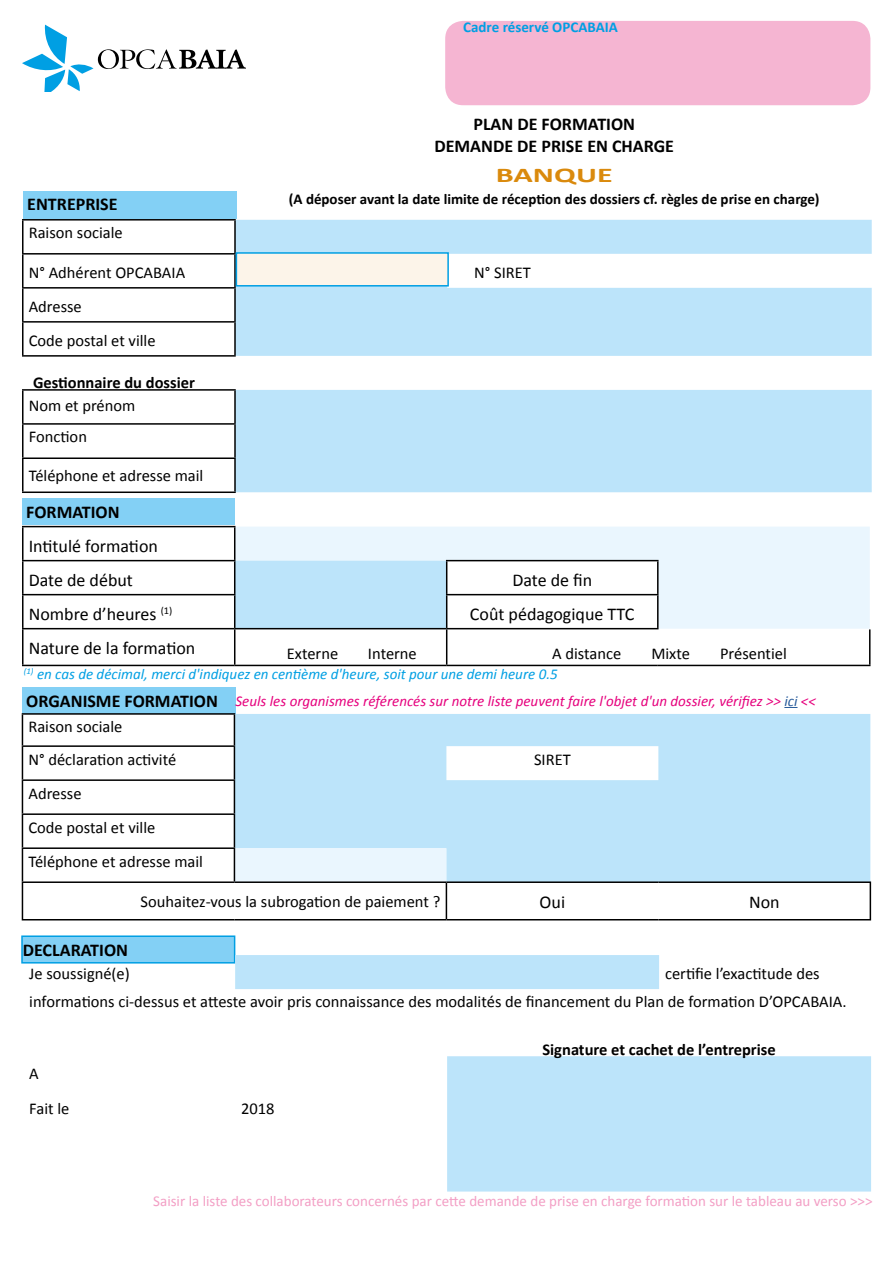
<style>
.page{position:relative;width:893px;height:1263px;background:#fff}
.page>*{position:absolute;margin:0;border:0;box-sizing:border-box;transform-origin:0 0}
.t1{font:700 21px "Calibri";color:#da8a0d;scale:1.53 1}
.t2{font:18px/34px "Calibri";color:#000}
.t3{font:700 18px/21.6px "Calibri";color:#000;text-align:center}
.t4{font:16.5px/34px "Calibri";color:#000}
.t5{font:700 16.5px "Calibri";color:#000}
.t6{font:italic 15px "Calibri";color:#e6007d}
.t7{font:15px "Calibri";color:#f39fc5}
.t8{font:italic 15px "Calibri";color:#009fe3}
.t9{font:700 15px "Calibri";color:#000}
.t10{font:700 15px "Calibri";color:#009fe3}
.s1{font-weight:700;font-style:normal;font-size:18px;color:#000}
.s2{color:#275b9b}
</style>
<div class="page">
<svg style="left:236px;top:220px;width:636px;height:272px;fill:#bce4fa"></svg>
<hr style="left:22px;top:219px;width:214px;height:2px;background:#000">
<hr style="left:22px;top:221px;width:2px;height:32px;background:#000">
<hr style="left:234px;top:221px;width:2px;height:32px;background:#000">
<hr style="left:22px;top:289px;width:2px;height:32px;background:#000">
<hr style="left:234px;top:289px;width:2px;height:32px;background:#000">
<hr style="left:22px;top:321px;width:214px;height:2px;background:#000">
<hr style="left:22px;top:323px;width:2px;height:32px;background:#000">
<hr style="left:234px;top:323px;width:2px;height:32px;background:#000">
<hr style="left:22px;top:355px;width:214px;height:2px;background:#000">
<hr style="left:22px;top:389px;width:214px;height:2px;background:#000">
<hr style="left:22px;top:391px;width:2px;height:32px;background:#000">
<hr style="left:234px;top:391px;width:2px;height:32px;background:#000">
<hr style="left:22px;top:423px;width:214px;height:2px;background:#000">
<hr style="left:22px;top:425px;width:2px;height:32px;background:#000">
<hr style="left:234px;top:425px;width:2px;height:32px;background:#000">
<hr style="left:22px;top:457px;width:214px;height:2px;background:#000">
<hr style="left:22px;top:459px;width:2px;height:32px;background:#000">
<hr style="left:234px;top:459px;width:2px;height:32px;background:#000">
<hr style="left:22px;top:491px;width:214px;height:2px;background:#000">
<hr style="left:22px;top:253px;width:214px;height:2px;background:#000">
<hr style="left:22px;top:255px;width:2px;height:32px;background:#000">
<hr style="left:234px;top:255px;width:2px;height:32px;background:#000">
<hr style="left:22px;top:287px;width:214px;height:2px;background:#000">
<div style="left:23px;top:191px;width:213px;height:27px;background:#83d0f5"></div>
<div style="left:22px;top:687px;width:213px;height:27px;background:#83d0f5"></div>
<svg style="left:784px;top:707px;width:13px;height:1px"></svg>
<div style="left:22px;top:936px;width:213px;height:27px;background:#83d0f5"></div>
<div style="left:21px;top:935px;width:214px;height:28px;border:2px solid #009fe3"></div>
<svg style="left:235px;top:955px;width:636px;height:236px"></svg>
<div style="left:22px;top:498px;width:213px;height:27px;background:#83d0f5"></div>
<svg style="left:235px;top:527px;width:635px;height:102px;fill:#eaf6fe"></svg>
<div style="left:235px;top:561px;width:211px;height:67px;background:#bce4fa"></div>
<hr style="left:22px;top:526px;width:213px;height:1px;background:#000">
<hr style="left:22px;top:527px;width:2px;height:33px;background:#000">
<hr style="left:234px;top:527px;width:1px;height:33px;background:#000">
<hr style="left:22px;top:560px;width:213px;height:1px;background:#000">
<hr style="left:22px;top:561px;width:2px;height:33px;background:#000">
<hr style="left:234px;top:561px;width:1px;height:33px;background:#000">
<hr style="left:22px;top:594px;width:213px;height:1px;background:#000">
<hr style="left:22px;top:595px;width:2px;height:33px;background:#000">
<hr style="left:234px;top:595px;width:1px;height:33px;background:#000">
<hr style="left:22px;top:628px;width:213px;height:1px;background:#000">
<hr style="left:22px;top:629px;width:2px;height:36px;background:#000">
<hr style="left:22px;top:665px;width:213px;height:1px;background:#000">
<hr style="left:235px;top:628px;width:212px;height:1px;background:#000">
<hr style="left:234px;top:629px;width:1px;height:36px;background:#000">
<hr style="left:235px;top:665px;width:212px;height:1px;background:#000">
<hr style="left:446px;top:560px;width:213px;height:1px;background:#000">
<hr style="left:446px;top:561px;width:1px;height:33px;background:#000">
<hr style="left:657px;top:561px;width:2px;height:33px;background:#000">
<hr style="left:446px;top:594px;width:213px;height:1px;background:#000">
<hr style="left:446px;top:595px;width:1px;height:33px;background:#000">
<hr style="left:657px;top:595px;width:2px;height:33px;background:#000">
<hr style="left:447px;top:628px;width:212px;height:1px;background:#000">
<hr style="left:446px;top:629px;width:1px;height:36px;background:#000">
<hr style="left:869px;top:629px;width:1px;height:36px;background:#000">
<hr style="left:447px;top:665px;width:211px;height:1px;background:#000">
<hr style="left:658px;top:665px;width:212px;height:1px;background:#000">
<svg style="left:235px;top:714px;width:635px;height:167px;background:#c0e5fa"></svg>
<div style="left:234px;top:848px;width:212px;height:34px;background:#eaf6fe"></div>
<hr style="left:22px;top:713px;width:213px;height:2px;background:#000">
<hr style="left:22px;top:715px;width:1px;height:30px;background:#000">
<hr style="left:234px;top:715px;width:1px;height:30px;background:#000">
<hr style="left:22px;top:745px;width:213px;height:2px;background:#000">
<hr style="left:22px;top:747px;width:1px;height:32px;background:#000">
<hr style="left:234px;top:747px;width:1px;height:32px;background:#000">
<hr style="left:22px;top:779px;width:213px;height:2px;background:#000">
<hr style="left:22px;top:781px;width:1px;height:32px;background:#000">
<hr style="left:234px;top:781px;width:1px;height:32px;background:#000">
<hr style="left:22px;top:813px;width:213px;height:2px;background:#000">
<hr style="left:22px;top:815px;width:1px;height:32px;background:#000">
<hr style="left:234px;top:815px;width:1px;height:32px;background:#000">
<hr style="left:22px;top:847px;width:213px;height:2px;background:#000">
<hr style="left:22px;top:849px;width:1px;height:32px;background:#000">
<hr style="left:234px;top:849px;width:1px;height:32px;background:#000">
<hr style="left:22px;top:881px;width:212px;height:2px;background:#000">
<hr style="left:22px;top:883px;width:1px;height:36px;background:#000">
<hr style="left:234px;top:881px;width:212px;height:2px;background:#000">
<hr style="left:22px;top:919px;width:212px;height:1px;background:#000">
<hr style="left:234px;top:919px;width:212px;height:1px;background:#000">
<hr style="left:446px;top:881px;width:212px;height:2px;background:#000">
<hr style="left:446px;top:883px;width:1px;height:36px;background:#000">
<hr style="left:658px;top:881px;width:213px;height:2px;background:#000">
<hr style="left:870px;top:883px;width:1px;height:36px;background:#000">
<hr style="left:446px;top:919px;width:212px;height:1px;background:#000">
<hr style="left:658px;top:919px;width:213px;height:1px;background:#000">
<div style="left:236px;top:252px;width:213px;height:35px;background:#fcf4e9;border:2px solid #009fe3"></div>
<div style="left:445px;top:21px;width:425px;height:84px;background:#f5b5d2;border-radius:18px"></div>
<svg style="left:22px;top:25px;width:223px;height:67px"></svg>
<p class="t3" style="left:27px;top:194px;width:92px">ENTREPRISE</p>
<p class="t10" style="left:463px;top:18px;width:156px">Cadre réservé OPCABAIA</p>
<p class="t3" style="left:434px;top:114px;width:241px">PLAN DE FORMATION<br>DEMANDE DE PRISE EN CHARGE</p>
<p class="t1" style="left:496px;top:161px;width:78px">BANQUE</p>
<p class="t9" style="left:289px;top:189px;width:532px">(A déposer avant la date limite de réception des dossiers cf. règles de prise en charge)</p>
<p class="t4" style="left:29px;top:216px;width:95px">Raison sociale</p>
<p class="t4" style="left:29px;top:256px;width:158px">N° Adhérent OPCABAIA</p>
<p class="t4" style="left:474px;top:256px;width:58px">N° SIRET</p>
<p class="t4" style="left:29px;top:290px;width:128px">Adresse<br>Code postal et ville</p>
<p class="t5" style="left:33px;top:372px;width:163px">Gestionnaire du dossier</p>
<p class="t4" style="left:29px;top:390px;width:108px;line-height:31px">Nom et prénom<br>Fonction</p>
<p class="t4" style="left:29px;top:459px;width:176px">Téléphone et adresse mail</p>
<p class="t3" style="left:26px;top:501px;width:95px">FORMATION</p>
<p class="t2" style="left:29px;top:529px;width:131px">Intitulé formation<br>Date de début</p>
<p class="t2" style="left:512px;top:563px;width:81px">Date de fin</p>
<p class="t2" style="left:29px;top:597px;width:145px">Nombre d’heures <sup>(1)</sup></p>
<p class="t2" style="left:470px;top:597px;width:166px">Coût pédagogique TTC</p>
<p class="t2" style="left:29px;top:631px;width:168px">Nature de la formation</p>
<p class="t4" style="left:287px;top:637px;width:53px">Externe</p>
<p class="t4" style="left:368px;top:637px;width:50px">Interne</p>
<p class="t4" style="left:552px;top:637px;width:71px">A distance</p>
<p class="t4" style="left:651px;top:637px;width:40px">Mixte</p>
<p class="t4" style="left:720px;top:637px;width:68px">Présentiel</p>
<p class="t8" style="left:24px;top:664px;width:535px"><sup>(1)</sup> en cas de décimal, merci d'indiquez en centième d'heure, soit pour une demi heure 0.5</p>
<p class="t6" style="left:26px;top:690px;width:791px"><span class="s1">ORGANISME FORMATION</span> Seuls les organismes référencés sur notre liste peuvent faire l'objet d'un dossier, vérifiez &gt;&gt; <span class="s2">ici</span> &lt;&lt;</p>
<p class="t4" style="left:28px;top:711px;width:149px;line-height:32.2px">Raison sociale<br>N° déclaration activité</p>
<p class="t4" style="left:534px;top:742px;width:38px">SIRET</p>
<p class="t4" style="left:28px;top:776px;width:176px">Adresse<br>Code postal et ville<br>Téléphone et adresse mail</p>
<p class="t4" style="left:140px;top:884px;width:301px">Souhaitez-vous la subrogation de paiement ?</p>
<p class="t2" style="left:540px;top:885px;width:27px">Oui</p>
<p class="t2" style="left:749px;top:885px;width:32px">Non</p>
<p class="t3" style="left:23px;top:940px;width:107px">DECLARATION</p>
<p class="t4" style="left:29px;top:957px;width:102px">Je soussigné(e)</p>
<p class="t4" style="left:29px;top:960px;width:819px;line-height:28px;text-indent:636px">certifie l’exactitude des informations ci-dessus et atteste avoir pris connaissance des modalités de financement du Plan de formation D’OPCABAIA.</p>
<p class="t5" style="left:542px;top:1039px;width:235px">Signature et cachet de l’entreprise</p>
<p class="t4" style="left:29px;top:1056px;width:42px;line-height:35.2px">A<br>Fait le</p>
<p class="t4" style="left:241px;top:1092px;width:35px">2018</p>
<p class="t7" style="left:153px;top:1191px;width:721px">Saisir la liste des collaborateurs concernés par cette demande de prise en charge formation sur le tableau au verso &gt;&gt;&gt;</p>
</div>
